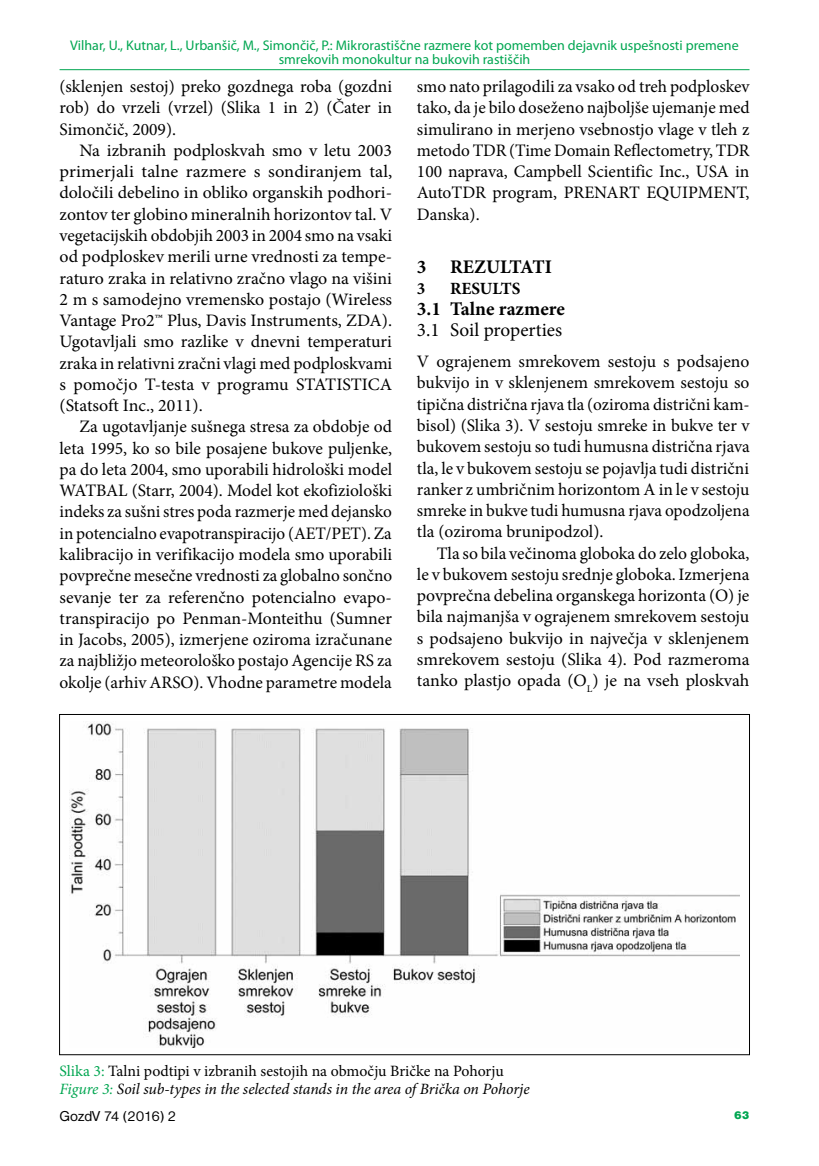
<style>
.page{position:relative;width:819px;height:1166px;background:#fff}
.page>*{position:absolute;margin:0;border:0;box-sizing:border-box;transform-origin:0 0}
.t1{font:700 19.25px "Minion Pro";color:#000}
.t2{font:19.25px "Minion Pro";color:#000}
.t3{font:17.5px/21.3px "Minion Pro";color:#000;text-align:justify}
.t4{font:700 17.15px "Minion Pro";color:#000}
.t5{font:italic 15.75px/17.5px "Minion Pro";letter-spacing:-.01em;color:#000}
.t6{font:14.88px "Nimbus San DEE";color:#000}
.t7{font:14px/14px "Myriad Pro";color:#00a651;text-align:center}
.t8{font:11.38px "Nimbus San DEE Blac";color:#00a651}
.s1{font-style:normal;color:#00a651}
.s2{font-style:normal}
.s3{color:#00a651}
</style>
<div class="page">
<hr style="left:60px;top:69px;width:689px;height:1px;background:#00a651">
<img style="left:70px;top:722px;width:669px;height:325px">
<p class="t7" style="left:70px;top:38px;width:670px">Vilhar, U., Kutnar, L., Urbanšič, M., Simončič, P.: Mikrorastiščne razmere kot pomemben dejavnik uspešnosti premene smrekovih monokultur na bukovih rastiščih</p>
<p class="t3" style="left:60px;top:76px;width:334px">(sklenjen sestoj) preko gozdnega roba (gozdni rob) do vrzeli (vrzel) (Slika 1 in 2) (Čater in Simončič, 2009).</p>
<p class="t3" style="left:60px;top:140px;width:334px;text-indent:20px">Na izbranih podploskvah smo v letu 2003 primerjali talne razmere s sondiranjem tal, določili debelino in obliko organskih podhori&shy;zontov ter globino mineralnih horizontov tal. V vegetacijskih obdobjih 2003 in 2004 smo na vsaki od podploskev merili urne vrednosti za tempe&shy;raturo zraka in relativno zračno vlago na višini 2 m s samodejno vremensko postajo (Wireless Vantage Pro2™ Plus, Davis Instruments, ZDA).<br>Ugotavljali smo razlike v dnevni temperaturi zraka in relativni zračni vlagi med podploskvami s pomočjo T-testa v programu STATISTICA (Statsoft Inc., 2011).</p>
<p class="t3" style="left:60px;top:416px;width:334px;text-indent:20px">Za ugotavljanje sušnega stresa za obdobje od leta 1995, ko so bile posajene bukove puljenke, pa do leta 2004, smo uporabili hidrološki model WATBAL (Starr, 2004). Model kot ekofiziološki indeks za sušni stres poda razmerje med dejansko in potencialno evapotranspiracijo (AET/PET). Za kalibracijo in verifikacijo modela smo uporabili povprečne mesečne vrednosti za globalno sončno sevanje ter za referenčno potencialno evapo&shy;transpiracijo po Penman-Monteithu (Sumner in Jacobs, 2005), izmerjene oziroma izračunane za najbližjo meteorološko postajo Agencije RS za okolje (arhiv ARSO). Vhodne parametre modela</p>
<p class="t3" style="left:417px;top:76px;width:334px">smo nato prilagodili za vsako od treh podploskev tako, da je bilo doseženo najboljše ujemanje med simulirano in merjeno vsebnostjo vlage v tleh z metodo TDR (Time Domain Reflectometry, TDR 100 naprava, Campbell Scientific Inc., USA in AutoTDR program, PRENART EQUIPMENT, Danska).</p>
<p class="t1" style="left:417px;top:253px;width:136px">3 REZULTATI</p>
<p class="t4" style="left:417px;top:276px;width:10px">3</p>
<p class="t4" style="left:450px;top:276px;width:72px">RESULTS</p>
<p class="t1" style="left:417px;top:295px;width:149px">3.1 Talne razmere</p>
<p class="t2" style="left:417px;top:317px;width:147px">3.1 Soil properties</p>
<p class="t3" style="left:417px;top:351px;width:334px">V ograjenem smrekovem sestoju s podsajeno bukvijo in v sklenjenem smrekovem sestoju so tipična distrična rjava tla (oziroma distrični kam&shy;bisol) (Slika 3). V sestoju smreke in bukve ter v bukovem sestoju so tudi humusna distrična rjava tla, le v bukovem sestoju se pojavlja tudi distrični ranker z umbričnim horizontom A in le v sestoju smreke in bukve tudi humusna rjava opodzoljena tla (oziroma brunipodzol).</p>
<p class="t3" style="left:417px;top:542px;width:334px;text-indent:20px">Tla so bila večinoma globoka do zelo globoka, le v bukovem sestoju srednje globoka. Izmerjena povprečna debelina organskega horizonta (O) je bila najmanjša v ograjenem smrekovem sestoju s podsajeno bukvijo in največja v sklenjenem smrekovem sestoju (Slika 4). Pod razmeroma tanko plastjo opada (O<sub>L</sub>) je na vseh ploskvah</p>
<p class="t5" style="left:60px;top:1062px;width:471px"><span class="s1">Slika 3:</span> <span class="s2">Talni podtipi v izbranih sestojih na območju Bričke na Pohorju<br></span><span class="s3">Figure 3:</span> Soil sub-types in the selected stands in the area of Brička on Pohorje</p>
<p class="t6" style="left:60px;top:1108px;width:118px">GozdV 74 (2016) 2</p>
<p class="t8" style="left:734px;top:1108px;width:17px">63</p>
</div>
